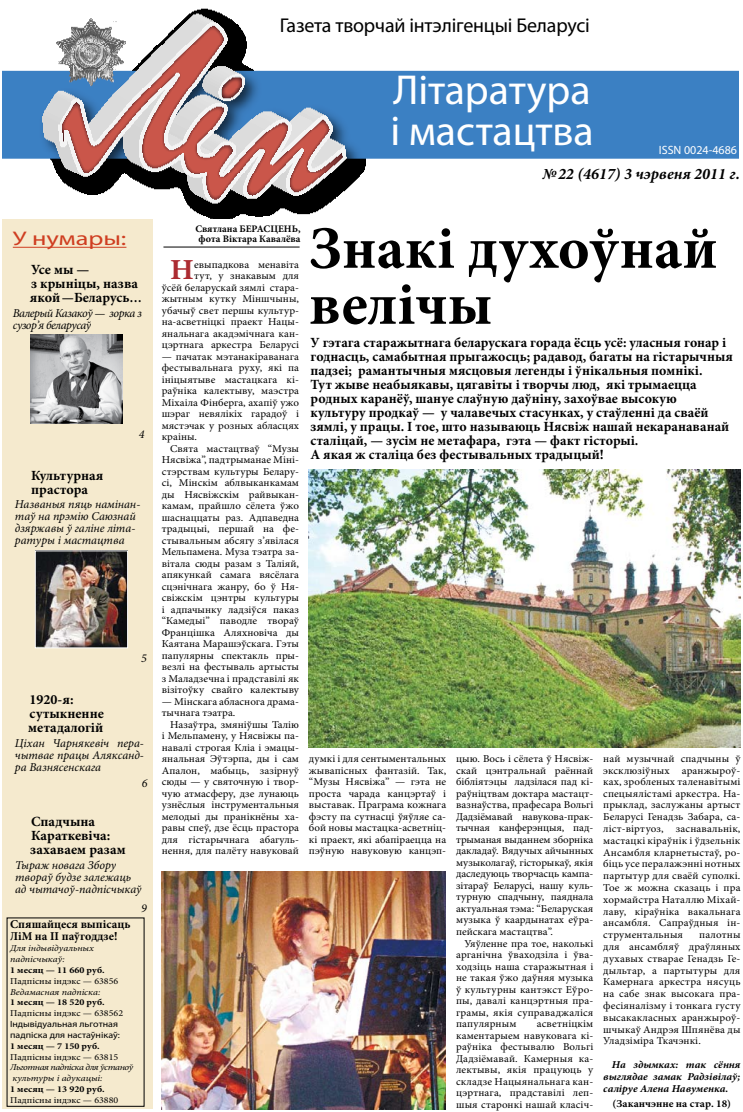
<style>
.page{position:relative;width:743px;height:1112px;background:#fff}
.page>*{position:absolute;margin:0;border:0;box-sizing:border-box;transform-origin:0 0}
.t1{font:700 60px/56px "Minion Pro";color:#000}
.t2{font:42px/41px "Myriad Pro";color:#fff}
.t3{font:700 29.1px "Minion Pro";color:#ac2b31;scale:1.05 1}
.t4{font:20px "Myriad Pro";letter-spacing:-.01em;color:#000}
.t5{font:19.8px "Myriad Pro";color:#cf3e21;scale:1.33 1}
.t6{font:italic 700 16px "Minion Pro";color:#000}
.t7{font:700 14px/14px "Minion Pro";color:#000}
.t8{font:italic 12px/12px "Minion Pro";color:#000}
.t9{font:italic 12px/12px "Minion Pro";letter-spacing:-.04em;color:#000}
.t10{font:700 12px/12px "Minion Pro";color:#000}
.t11{font:12px "Myriad Pro";color:#fff}
.t12{font:10.5px/11.5px "Minion Pro";letter-spacing:.005em;color:#000;text-align:justify;scale:1.05 1}
.t13{font:italic 700 10.5px/11.8px "Minion Pro";color:#000;text-align:justify;scale:1.05 1}
.t14{font:700 10.5px "Minion Pro";color:#000;scale:1.05 1}
.t15{font:700 10px/10px "Minion Pro";color:#000;text-align:center}
.t16{font:9px "Minion Pro";color:#000;scale:1.11 1}
.t17{font:700 9px "Minion Pro";color:#000;scale:1.11 1}
.t18{font:italic 9px/10.8px "Minion Pro";letter-spacing:-.01em;color:#000;scale:1.11 1}
.t19{font:9px/10.8px "Myriad Pro";color:#000;scale:1.11 1}
.t20{font:italic 9px/10.8px "Minion Pro";letter-spacing:-.035em;color:#000;scale:1.11 1}
</style>
<div class="page">
<div style="left:3px;top:3px;width:150px;height:1105px;background:#f5eace"></div>
<img style="left:3px;top:3px;width:735px;height:215px">
<hr style="left:163px;top:247px;width:136px;height:1px;background:#000">
<hr style="left:13px;top:247px;width:113px;height:1px;background:#cf3e21">
<img style="left:309px;top:469px;width:431px;height:278px">
<img style="left:30px;top:335px;width:92px;height:88px">
<img style="left:37px;top:552px;width:89px;height:94px">
<div style="left:35px;top:550px;width:93px;height:98px;border:1px solid #fff"></div>
<img style="left:162px;top:871px;width:284px;height:238px">
<h3 class="t4" style="left:280px;top:13px;width:311px">Газета творчай інтэлігенцыі Беларусі</h3>
<h2 class="t2" style="left:390px;top:69px;width:205px">Літаратура і мастацтва</h2>
<p class="t11" style="left:659px;top:142px;width:80px">ISSN 0024-4686</p>
<h3 class="t6" style="left:542px;top:162px;width:199px">№ 22 (4617) 3 чэрвеня 2011 г.</h3>
<h3 class="t5" style="left:13px;top:226px;width:87px">У нумары:</h3>
<h3 class="t7" style="left:30px;top:262px;width:113px">Усе мы —<br>з крыніцы, назва якой — Беларусь…</h3>
<p class="t9" style="left:13px;top:307px;width:130px">Валерый Казакоў — зорка з сузор’я беларусаў</p>
<p class="t8" style="left:139px;top:427px;width:7px">4</p>
<h3 class="t7" style="left:31px;top:468px;width:74px">Культурная прастора</h3>
<p class="t8" style="left:15px;top:498px;width:127px">Названыя пяць намінан&shy;таў на прэмію Саюзнай дзяржавы ў галіне літа&shy;ратуры і мастацтва</p>
<p class="t8" style="left:141px;top:652px;width:7px">5</p>
<h3 class="t7" style="left:28px;top:692px;width:77px">1920-я: сутыкненне метадалогій</h3>
<p class="t8" style="left:15px;top:736px;width:130px;text-align:justify">Ціхан Чарнякевіч пера&shy;чытвае працы Аляксанд&shy;ра Вазнясенскага</p>
<p class="t8" style="left:142px;top:776px;width:7px">6</p>
<h3 class="t7" style="left:30px;top:813px;width:97px">Спадчына<br>Караткевіча: захаваем разам</h3>
<p class="t8" style="left:15px;top:858px;width:128px">Тыраж новага Збору твораў будзе залежаць ад чытачоў-падпісчыкаў</p>
<p class="t10" style="left:10px;top:918px;width:122px">Спяшайцеся выпісаць<br>ЛіМ на ІІ паўгоддзе!</p>
<p class="t18" style="left:10px;top:942px;width:77px">Для індывідуальных падпісчыкаў:</p>
<p class="t17" style="left:10px;top:963px;width:87px">1 месяц — 11 660 руб.</p>
<p class="t16" style="left:10px;top:974px;width:99px">Падпісны індэкс — 63856</p>
<p class="t18" style="left:10px;top:986px;width:83px">Ведамасная падпіска:</p>
<p class="t17" style="left:10px;top:995px;width:87px">1 месяц — 18 520 руб.</p>
<p class="t16" style="left:10px;top:1007px;width:103px">Падпісны індэкс — 638562</p>
<p class="t19" style="left:10px;top:1018px;width:100px">Індывідуальная льготная падпіска для настаўнікаў:</p>
<p class="t17" style="left:10px;top:1039px;width:82px">1 месяц — 7 150 руб.</p>
<p class="t16" style="left:10px;top:1050px;width:99px">Падпісны індэкс — 63815</p>
<p class="t20" style="left:10px;top:1061px;width:112px">Льготная падпіска для ўстаноў культуры і адукацыі:</p>
<p class="t17" style="left:10px;top:1082px;width:87px">1 месяц — 13 920 руб.</p>
<p class="t16" style="left:10px;top:1093px;width:99px">Падпісны індэкс — 63880</p>
<p class="t8" style="left:141px;top:901px;width:7px">9</p>
<p class="t15" style="left:195px;top:224px;width:107px">Святлана БЕРАСЦЕНЬ, фота Віктара Кавалёва</p>
<h3 class="t3" style="left:170px;top:249px;width:24px">Н</h3>
<p class="t12" style="left:162px;top:258px;width:132px;text-align:right">евыпадкова менавіта<br>тут, у знакавым для<br>ўсёй беларускай зямлі стара&shy;жытным кутку Міншчыны, убачыў свет першы культур&shy;на-асветніцкі праект Нацы&shy;янальнага акадэмічнага кан&shy;цэртнага аркестра Беларусі</p>
<p class="t12" style="left:162px;top:350px;width:132px">— пачатак мэтанакіраванага фестывальнага руху, які па ініцыятыве мастацкага кі&shy;раўніка калектыву, маэстра Міхаіла Фінберга, ахапіў ужо шэраг невялікіх гарадоў і мястэчак у розных абласцях краіны.</p>
<p class="t12" style="left:162px;top:442px;width:132px;text-indent:9px">Свята мастацтваў “Музы Нясвіжа”, падтрыманае Міні&shy;стэрствам культуры Белару&shy;сі, Мінскім аблвыканкамам ды Нясвіжскім райвыкан&shy;камам, прайшло сёлета ўжо шаснаццаты раз. Адпаведна традыцыі, першай на фе&shy;стывальным абсягу з’явілася Мельпамена. Муза тэатра за&shy;вітала сюды разам з Таліяй, апякункай самага вясёлага сцэнічнага жанру, бо ў Ня&shy;свіжскім цэнтры культуры і адпачынку ладзіўся паказ “Камедыі” паводле твораў Францішка Аляхновіча ды Каятана Марашэўскага. Гэты папулярны спектакль пры&shy;везлі на фестываль артысты з Маладзечна і прадставілі як візітоўку свайго калектыву</p>
<p class="t12" style="left:162px;top:695px;width:132px">— Мінскага абласнога драма&shy;тычнага тэатра.</p>
<p class="t12" style="left:162px;top:718px;width:132px;text-indent:9px">Назаўтра, змяніўшы Талію і Мельпамену, у Нясвіжы па&shy;навалі строгая Кліа і эмацы&shy;янальная Эўтэрпа, ды і сам Апалон, мабыць, зазірнуў сюды — у святочную і твор&shy;чую атмасферу, дзе лунаюць узнёслыя інструментальныя мелодыі ды пранікнёны ха&shy;равы спеў, дзе ёсць прастора для гістарычнага абагуль&shy;нення, для палёту навуковай</p>
<h1 class="t1" style="left:309px;top:220px;width:410px">Знакі духоўнай велічы</h1>
<p class="t7" style="left:310px;top:335px;width:424px">У гэтага старажытнага беларускага горада ёсць усё: уласныя гонар і годнасць, самабытная прыгажосць; радавод, багаты на гістарычныя падзеі; рамантычныя мясцовыя легенды і ўнікальныя помнікі.<br>Тут жыве неабыякавы, цягавіты і творчы люд, які трымаецца родных каранёў, шануе слаўную даўніну, захоўвае высокую культуру продкаў — у чалавечых стасунках, у стаўленні да сваёй зямлі, у працы. І тое, што называюць Нясвіж нашай некаранаванай сталіцай, — зусім не метафара, гэта — факт гісторыі.<br>А якая ж сталіца без фестывальных традыцый!</p>
<p class="t12" style="left:309px;top:753px;width:132px">думкі і для сентыментальных жывапісных фантазій. Так, “Музы Нясвіжа” — гэта не проста чарада канцэртаў і выставак. Праграма кожнага фэсту па сутнасці ўяўляе са&shy;бой новы мастацка-асветніц&shy;кі праект, які абапіраецца на пэўную навуковую канцэп-</p>
<p class="t12" style="left:456px;top:753px;width:132px">цыю. Вось і сёлета ў Нясвіж&shy;скай цэнтральнай раённай бібліятэцы ладзілася пад кі&shy;раўніцтвам доктара мастацт&shy;вазнаўства, прафесара Вольгі Дадзіёмавай навукова-прак&shy;тычная канферэнцыя, пад&shy;трыманая выданнем зборніка дакладаў. Вядучых айчынных музыколагаў, гісторыкаў, якія даследуюць творчасць кампа&shy;зітараў Беларусі, нашу куль&shy;турную спадчыну, паяднала актуальная тэма: “Беларуская музыка ў каардынатах еўра&shy;пейскага мастацтва”.</p>
<p class="t12" style="left:456px;top:937px;width:132px;text-indent:9px">Уяўленне пра тое, наколькі арганічна ўваходзіла і ўва&shy;ходзіць наша старажытная і не такая ўжо даўняя музыка ў культурны кантэкст Еўро&shy;пы, давалі канцэртныя пра&shy;грамы, якія суправаджаліся папулярным</p>
<p class="t12" style="left:456px;top:1017px;width:132px;text-indent:81px">асветніцкім каментарыем навуковага кі&shy;раўніка фестывалю Вольгі Дадзіёмавай. Камерныя ка&shy;лектывы, якія працуюць у складзе Нацыянальнага кан&shy;цэртнага, прадставілі леп&shy;шыя старонкі нашай класіч-</p>
<p class="t12" style="left:603px;top:753px;width:132px">най музычнай спадчыны ў эксклюзіўных аранжыроў&shy;ках, зробленых таленавітымі спецыялістамі аркестра. На&shy;прыклад, заслужаны артыст Беларусі Генадзь Забара, са&shy;ліст-віртуоз, заснавальнік, мастацкі кіраўнік і ўдзельнік Ансамбля кларнетыстаў, ро&shy;біць усе пералажэнні нотных партытур для сваёй суполкі.<br>Тое ж можна сказаць і пра хормайстра Наталлю Міхай&shy;лаву, кіраўніка вакальнага ансамбля. Сапраўдныя ін&shy;струментальныя</p>
<p class="t12" style="left:603px;top:928px;width:132px;line-height:11.8px;text-indent:96px">палотны для ансамбляў драўляных духавых стварае Генадзь Ге&shy;дыльтар, а партытуры для Камернага аркестра нясуць на сабе знак высокага пра&shy;фесіяналізму і тонкага густу высакакласных аранжыроў&shy;шчыкаў Андрэя Шпянёва ды Уладзіміра Ткачэнкі.</p>
<p class="t13" style="left:603px;top:1058px;width:132px;text-indent:9px">На здымках: так сёння выглядае замак Радзівілаў; саліруе Алена Навуменка.</p>
<p class="t14" style="left:612px;top:1096px;width:114px">(Заканчэнне на стар. 18)</p>
</div>
